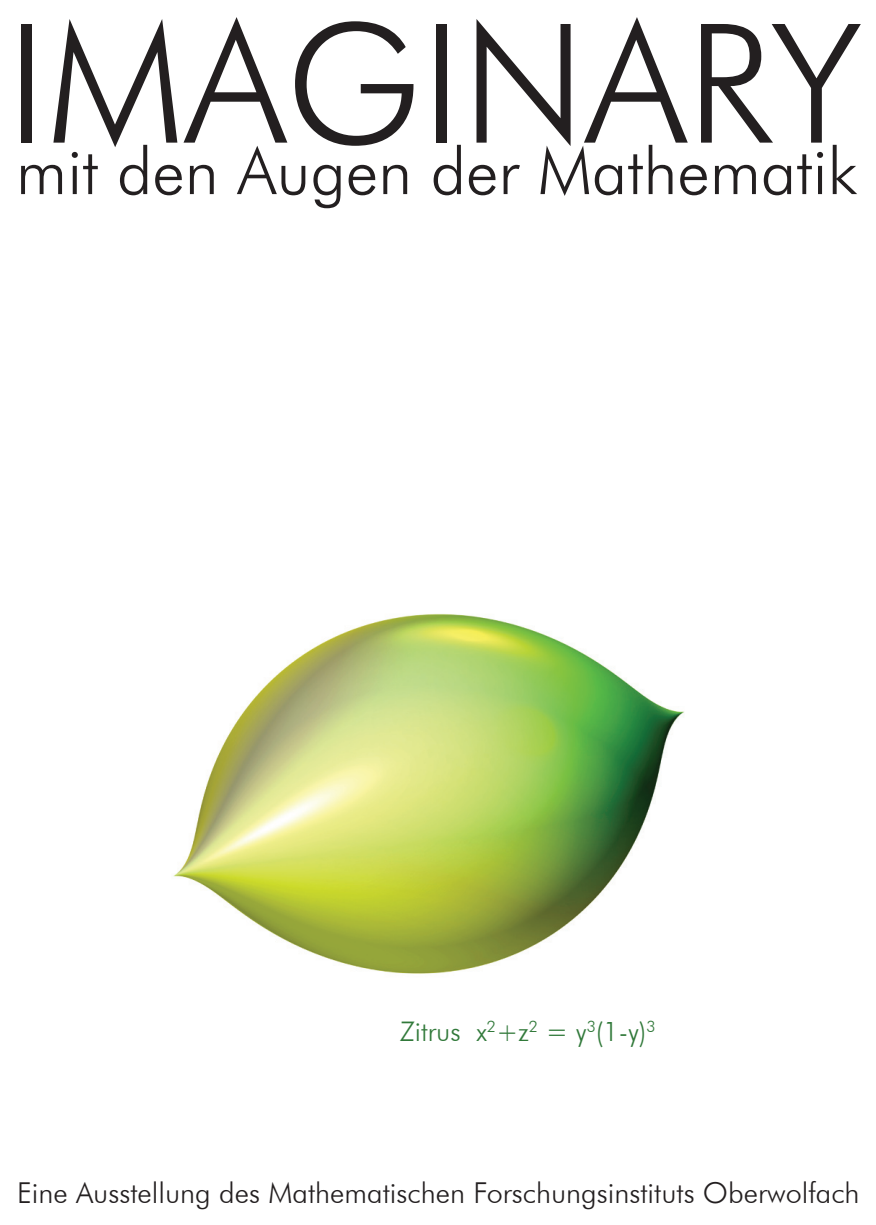
<style>
.page{position:relative;width:876px;height:1225px;background:#fff}
.page>*{position:absolute;margin:0;border:0;box-sizing:border-box;transform-origin:0 0}
.t1{font:300 165.9px "Futura BT";color:#231f20}
.t2{font:300 65.1px "Futura BT";color:#231f20}
.t3{font:300 28.8px "Futura BT";color:#231f20}
.t4{font:300 27px "Futura BT";color:#31793a}
.s1{font-size:168.9px}
</style>
<div class="page">
<img style="left:173px;top:614px;width:511px;height:360px">
<h1 class="t1" style="left:6px;top:-17px;width:857px">IM<span class="s1">A</span>GIN<span class="s1">A</span>RY</h1>
<h2 class="t2" style="left:16px;top:131px;width:843px">mit den Augen der Mathematik</h2>
<p class="t4" style="left:400px;top:1015px;width:257px">Zitrus x<sup>2</sup>+z<sup>2</sup> = y<sup>3</sup>(1-y)<sup>3</sup></p>
<p class="t3" style="left:17px;top:1175px;width:844px">Eine Ausstellung des Mathematischen Forschungsinstituts Oberwolfach</p>
</div>
